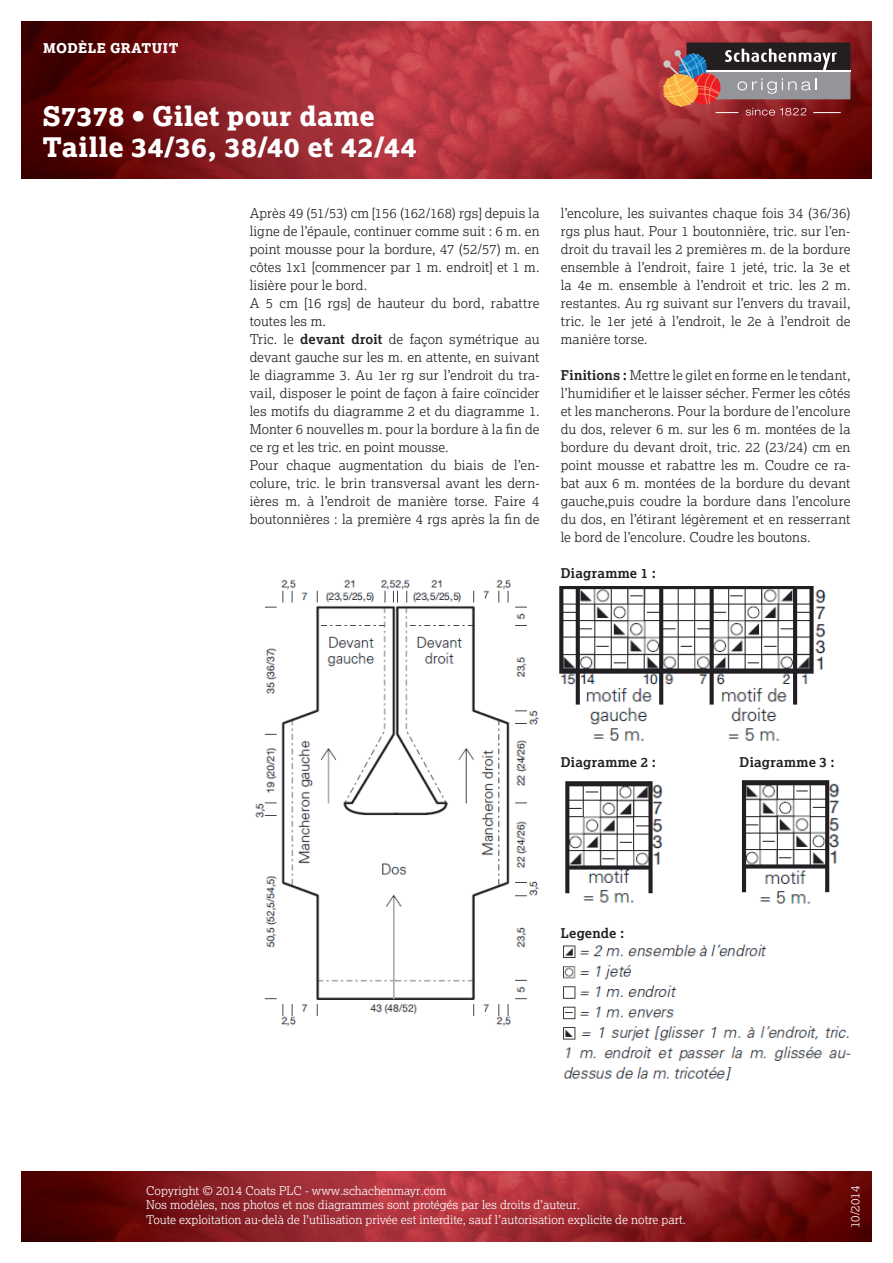
<style>
.page{position:relative;width:893px;height:1263px;background:#fff}
.page>*{position:absolute;margin:0;border:0;box-sizing:border-box;transform-origin:0 0}
.t1{font:800 27px/31.5px "Lexia";letter-spacing:.015em;color:#fff}
.t2{font:300 13.5px/18px "Lexia";letter-spacing:.005em;color:#231f20;text-align:justify}
.t3{font:700 13.5px "Lexia";letter-spacing:.015em;color:#231f20}
.t4{font:800 13.5px "Lexia";letter-spacing:.035em;color:#fff}
.t5{font:300 12px/14.4px "Lexia";color:#fff}
.s1{font-weight:700}
</style>
<div class="page">
<img style="left:21px;top:21px;width:851px;height:158px">
<img style="left:21px;top:1172px;width:851px;height:70px">
<div style="left:686px;top:43px;width:164px;height:27px;background:#231f20"></div>
<div style="left:686px;top:72px;width:164px;height:27px;background:#939598"></div>
<hr style="left:686px;top:70px;width:164px;height:2px;background:#fff">
<svg style="left:662px;top:49px;width:179px;height:67px"></svg>
<img style="left:559px;top:587px;width:267px;height:154px">
<img style="left:255px;top:579px;width:284px;height:447px">
<img style="left:565px;top:780px;width:275px;height:124px">
<img style="left:563px;top:944px;width:288px;height:137px">
<p class="t4" style="left:43px;top:39px;width:137px">MODÈLE GRATUIT</p>
<h1 class="t1" style="left:43px;top:100px;width:376px">S7378 • Gilet pour dame<br>Taille 34/36, 38/40 et 42/44</h1>
<p class="t2" style="left:250px;top:204px;width:291px;text-align:left">Après 49 (51/53) cm [156 (162/168) rgs] depuis la ligne de l’épaule, continuer comme suit : 6 m. en point mousse pour la bordure, 47 (52/57) m. en côtes 1x1 [commencer par 1 m. endroit] et 1 m. lisière pour le bord.<br>A 5 cm [16 rgs] de hauteur du bord, rabattre toutes les m.<br>Tric. le <span class="s1">devant droit</span> de façon symétrique au devant gauche sur les m. en attente, en suivant le diagramme 3. Au 1er rg sur l’endroit du tra&shy;vail, disposer le point de façon à faire coïncider les motifs du diagramme 2 et du diagramme 1.<br>Monter 6 nouvelles m. pour la bordure à la fin de ce rg et les tric. en point mousse.<br>Pour chaque augmentation du biais de l’en&shy;colure, tric. le brin transversal avant les dern&shy;ières m. à l’endroit de manière torse. Faire 4 boutonnières : la première 4 rgs après la fin de</p>
<p class="t2" style="left:561px;top:204px;width:291px">l’encolure, les suivantes chaque fois 34 (36/36) rgs plus haut. Pour 1 boutonnière, tric. sur l’en&shy;droit du travail les 2 premières m. de la bordure ensemble à l’endroit, faire 1 jeté, tric. la 3e et la 4e m. ensemble à l’endroit et tric. les 2 m. restantes. Au rg suivant sur l’envers du travail, tric. le 1er jeté à l’endroit, le 2e à l’endroit de manière torse.</p>
<p class="t2" style="left:561px;top:365px;width:291px"><span class="s1">Finitions :</span> Mettre le gilet en forme en le tendant, l’humidifier et le laisser sécher. Fermer les côtés et les mancherons. Pour la bordure de l’encolure du dos, relever 6 m. sur les 6 m. montées de la bordure du devant droit, tric. 22 (23/24) cm en point mousse et rabattre les m. Coudre ce ra&shy;bat aux 6 m. montées de la bordure du devant gauche,puis coudre la bordure dans l’encolure du dos, en l’étirant légèrement et en resserrant le bord de l’encolure. Coudre les boutons.</p>
<p class="t3" style="left:561px;top:564px;width:97px">Diagramme 1 :</p>
<p class="t3" style="left:561px;top:753px;width:97px">Diagramme 2 :</p>
<p class="t3" style="left:739px;top:753px;width:97px">Diagramme 3 :</p>
<p class="t3" style="left:561px;top:924px;width:65px">Legende :</p>
<p class="t5" style="left:146px;top:1183px;width:541px">Copyright © 2014 Coats PLC - www.schachenmayr.com<br>Nos modèles, nos photos et nos diagrammes sont protégés par les droits d’auteur.<br>Toute exploitation au-delà de l’utilisation privée est interdite, sauf l’autorisation explicite de notre part.</p>
<p class="t5" style="left:848px;top:1228px;width:44px;rotate:-90deg">10/2014</p>
</div>
